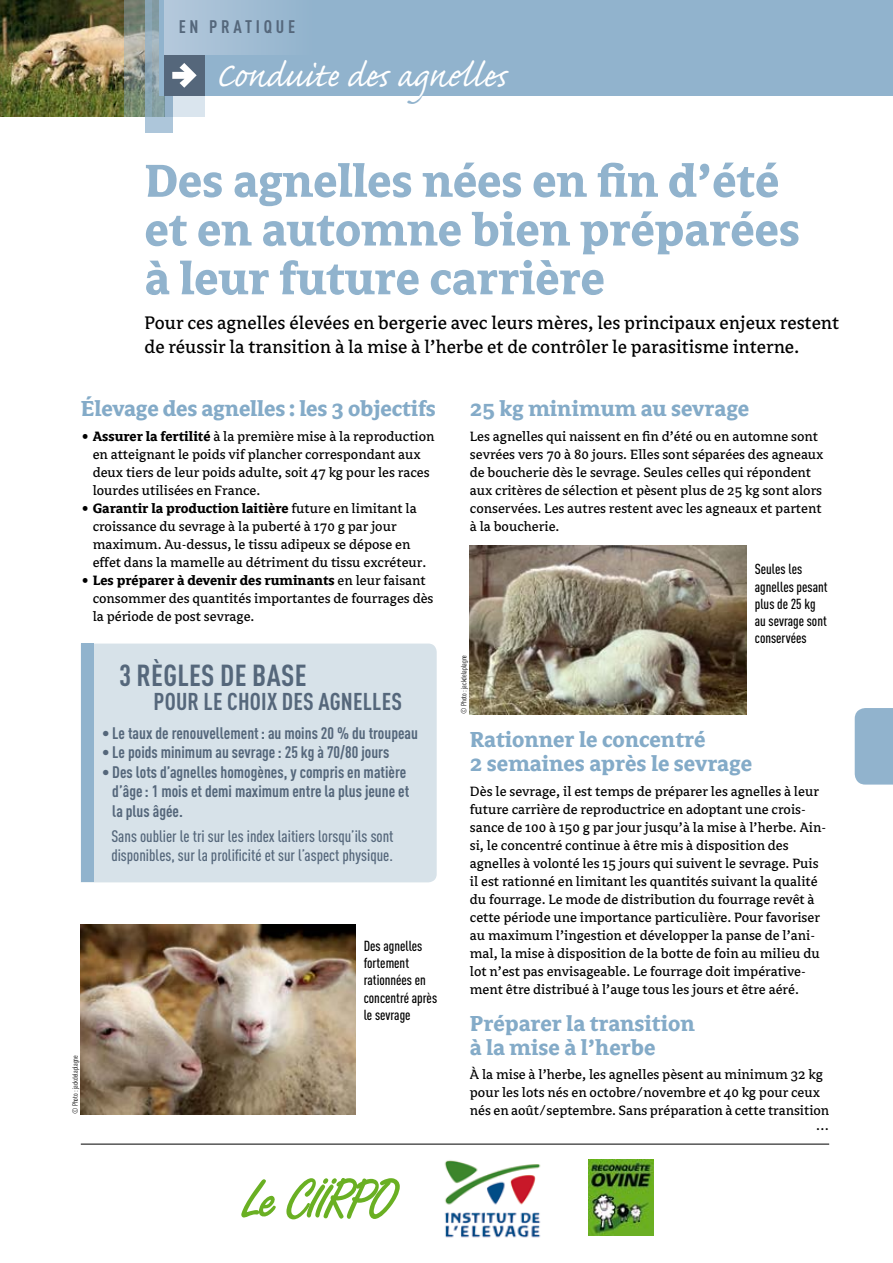
<style>
.page{position:relative;width:893px;height:1263px;background:#fff}
.page>*{position:absolute;margin:0;border:0;box-sizing:border-box;transform-origin:0 0}
.t1{font:700 51px/48.8px "Avance";color:#91b3cd}
.t2{font:43.5px "Caflisch Script Pro";color:#fff}
.t3{font:700 condensed 30px "DIN Pro";letter-spacing:.01em;color:#55677b}
.t4{font:700 24px/24px "Avance";color:#84abc8}
.t5{font:700 condensed 24px "DIN Pro";letter-spacing:.01em;color:#55677b}
.t6{font:20.25px/24px "Avance";color:#000}
.t7{font:700 condensed 18px "DIN Pro";letter-spacing:.21em;color:#55677b}
.t8{font:700 condensed 16.5px/19.5px "DIN Pro";color:#55677b}
.t9{font:500 condensed 16.5px/19.5px "DIN Pro";color:#55677b}
.t10{font:15px/18px "Avance";color:#000}
.t11{font:500 condensed 14.4px/17.2px "DIN Pro";color:#000}
.t12{font:condensed 7.5px "DIN Pro";color:#000}
.s1{font-weight:700}
</style>
<div class="page">
<hr style="left:81px;top:1144px;width:748px;height:1px;background:#000">
<img style="left:589px;top:1159px;width:65px;height:77px">
<img style="left:444px;top:1160px;width:97px;height:78px">
<svg style="left:286px;top:1178px;width:114px;height:41px"></svg>
<svg style="left:241px;top:1179px;width:35px;height:39px"></svg>
<img style="left:0;top:0;width:124px;height:117px">
<div style="left:855px;top:708px;width:38px;height:76px;background:#91b3cd"></div>
<div style="left:159px;top:0;width:734px;height:96px;background:#91b3cd"></div>
<svg style="left:145px;top:0;width:28px;height:132px"></svg>
<svg style="left:124px;top:0;width:28px;height:117px;background:#89978f"></svg>
<svg style="left:164px;top:96px;width:41px;height:21px"></svg>
<div style="left:164px;top:55px;width:41px;height:41px;background:#55677b"></div>
<svg style="left:172px;top:63px;width:25px;height:25px"></svg>
<div style="left:164px;top:0;width:151px;height:55px;background:linear-gradient(to right,#b5c9dc,#91b3cd)"></div>
<img style="left:470px;top:545px;width:276px;height:169px">
<div style="left:94px;top:643px;width:343px;height:239px;background:#d7e2e9"></div>
<div style="left:81px;top:643px;width:13px;height:239px;background:#91b3cd"></div>
<img style="left:81px;top:925px;width:274px;height:189px">
<p class="t7" style="left:179px;top:16px;width:118px">EN PRATIQUE</p>
<h2 class="t2" style="left:216px;top:53px;width:295px">Conduite des agnelles</h2>
<h1 class="t1" style="left:145px;top:157px;width:657px">Des agnelles nées en fin d’été et en automne bien préparées à leur future carrière</h1>
<h3 class="t6" style="left:145px;top:311px;width:696px">Pour ces agnelles élevées en bergerie avec leurs mères, les principaux enjeux restent de réussir la transition à la mise à l’herbe et de contrôler le parasitisme interne.</h3>
<h3 class="t4" style="left:81px;top:397px;width:357px">Élevage des agnelles : les 3 objectifs</h3>
<p class="t10" style="left:93px;top:427px;width:343px;text-indent:-12px"><span class="s1">• Assurer la fertilité</span> à la première mise à la reproduction en atteignant le poids vif plancher correspondant aux deux tiers de leur poids adulte, soit 47 kg pour les races lourdes utilisées en France.</p>
<p class="t10" style="left:93px;top:499px;width:335px;text-indent:-12px"><span class="s1">• Garantir la production laitière</span> future en limitant la croissance du sevrage à la puberté à 170 g par jour maximum. Au-dessus, le tissu adipeux se dépose en effet dans la mamelle au détriment du tissu excréteur.</p>
<p class="t10" style="left:93px;top:571px;width:342px;text-indent:-12px"><span class="s1">• Les préparer à devenir des ruminants</span> en leur faisant consommer des quantités importantes de fourrages dès la période de post sevrage.</p>
<h3 class="t3" style="left:119px;top:657px;width:189px">3 RÈGLES DE BASE</h3>
<h3 class="t5" style="left:154px;top:687px;width:250px">POUR LE CHOIX DES AGNELLES</h3>
<p class="t8" style="left:102px;top:723px;width:318px">• Le taux de renouvellement: au moins 20 % du troupeau</p>
<p class="t8" style="left:102px;top:742px;width:289px">• Le poids minimum au sevrage: 25 kg à 70/80 jours</p>
<p class="t8" style="left:112px;top:762px;width:298px;text-indent:-10px">• Des lots d’agnelles homogènes, y compris en matière d’âge: 1 mois et demi maximum entre la plus jeune et la plus âgée.</p>
<p class="t9" style="left:111px;top:826px;width:284px">Sans oublier le tri sur les index laitiers lorsqu’ils sont disponibles, sur la prolificité et sur l’aspect physique.</p>
<p class="t12" style="left:71px;top:1114px;width:61px;rotate:-90deg">© Photo: jackdelaplagne</p>
<p class="t11" style="left:364px;top:937px;width:75px">Des agnelles fortement rationnées en concentré après le sevrage</p>
<h3 class="t4" style="left:470px;top:397px;width:281px">25 kg minimum au sevrage</h3>
<p class="t10" style="left:470px;top:427px;width:355px">Les agnelles qui naissent en fin d’été ou en automne sont sevrées vers 70 à 80 jours. Elles sont séparées des agneaux de boucherie dès le sevrage. Seules celles qui répondent aux critères de sélection et pèsent plus de 25 kg sont alors conservées. Les autres restent avec les agneaux et partent à la boucherie.</p>
<p class="t12" style="left:459px;top:714px;width:61px;rotate:-90deg">© Photo: jackdelaplagne</p>
<p class="t11" style="left:755px;top:560px;width:74px">Seules les agnelles pesant plus de 25 kg au sevrage sont conservées</p>
<h3 class="t4" style="left:470px;top:728px;width:284px">Rationner le concentré<br>2 semaines après le sevrage</h3>
<p class="t10" style="left:470px;top:782px;width:358px">Dès le sevrage, il est temps de préparer les agnelles à leur future carrière de reproductrice en adoptant une crois&shy;sance de 100 à 150 g par jour jusqu’à la mise à l’herbe. Ain&shy;si, le concentré continue à être mis à disposition des agnelles à volonté les 15 jours qui suivent le sevrage. Puis il est rationné en limitant les quantités suivant la qualité du fourrage. Le mode de distribution du fourrage revêt à cette période une importance particulière. Pour favoriser au maximum l’ingestion et développer la panse de l’ani&shy;mal, la mise à disposition de la botte de foin au milieu du lot n’est pas envisageable. Le fourrage doit impérative&shy;ment être distribué à l’auge tous les jours et être aéré.</p>
<h3 class="t4" style="left:470px;top:1011px;width:226px">Préparer la transition à la mise à l’herbe</h3>
<p class="t10" style="left:470px;top:1066px;width:361px">À la mise à l’herbe, les agnelles pèsent au minimum 32 kg pour les lots nés en octobre/novembre et 40 kg pour ceux nés en août/septembre. Sans préparation à cette transition</p>
<p class="t10" style="left:816px;top:1117px;width:14px">…</p>
</div>
